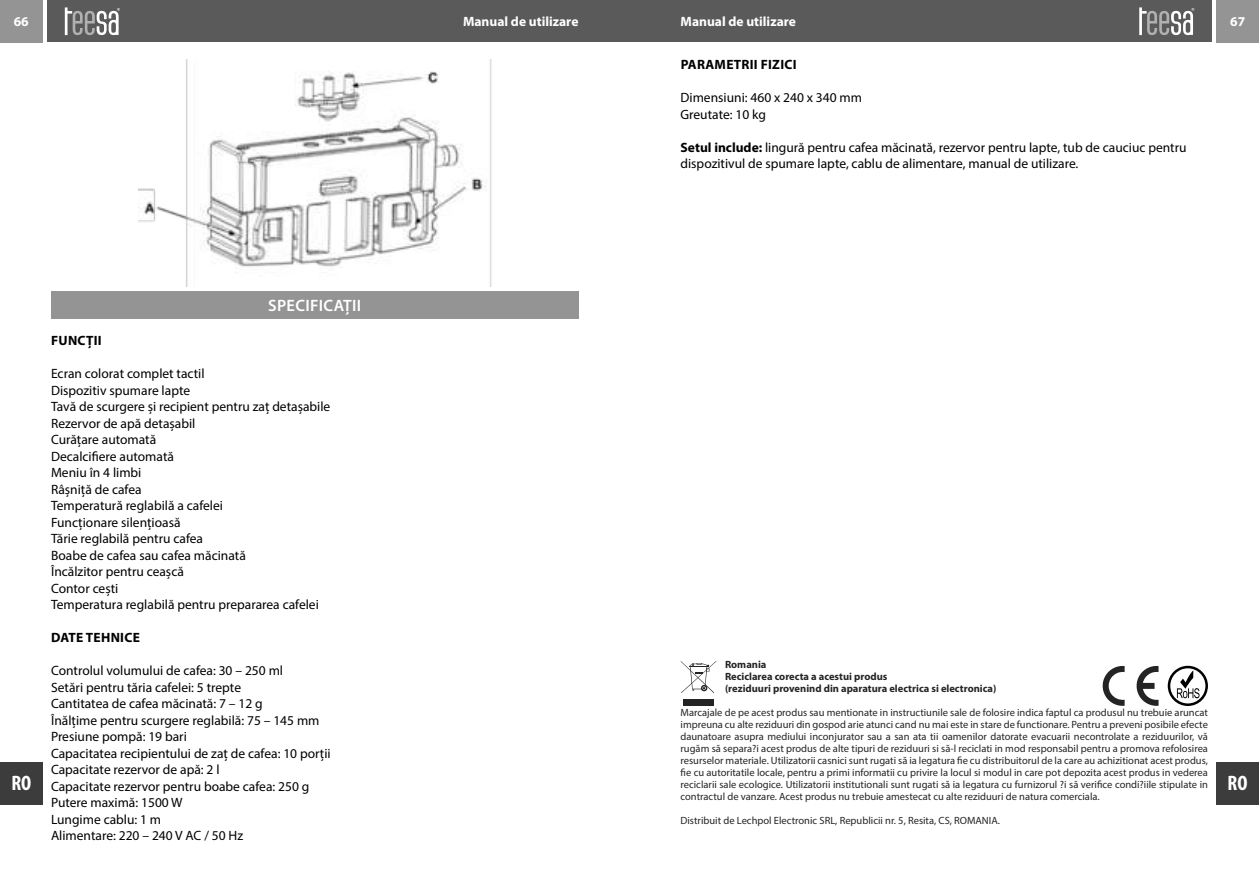
<style>
.page{position:relative;width:1259px;height:893px;background:#fff}
.page>*{position:absolute;margin:0;border:0;box-sizing:border-box;transform-origin:0 0}
.t1{font:700 condensed 21px "Myriad Pro";color:#fff}
.t2{font:600 16.5px "Myriad Pro";letter-spacing:.02em;color:#fff}
.t3{font:13.5px/16.5px "Myriad Pro";color:#000}
.t4{font:700 13.5px "Myriad Pro";color:#fff}
.t5{font:700 13.5px "Myriad Pro";letter-spacing:.02em;color:#000}
.t6{font:10.5px/12px "Myriad Pro";color:#242424;text-align:justify}
.t7{font:700 10.5px/12px "Myriad Pro";color:#242424}
.s1{font-weight:700}
</style>
<div class="page">
<div style="left:51px;top:291px;width:527px;height:28px;background:#949494"></div>
<img style="left:138px;top:60px;width:353px;height:227px">
<svg style="left:1102px;top:666px;width:56px;height:40px"></svg>
<div style="left:683px;top:699px;width:30px;height:7px;background:#242424"></div>
<svg style="left:680px;top:661px;width:36px;height:32px"></svg>
<svg style="left:1167px;top:666px;width:41px;height:40px"></svg>
<div style="left:629px;top:0;width:583px;height:42px;background:#5a5a5a"></div>
<div style="left:0;top:0;width:43px;height:43px;background:#949494"></div>
<div style="left:47px;top:0;width:582px;height:42px;background:#5a5a5a"></div>
<div style="left:1216px;top:0;width:43px;height:43px;background:#949494"></div>
<svg style="left:65px;top:7px;width:55px;height:28px"></svg>
<svg style="left:1139px;top:7px;width:55px;height:28px"></svg>
<div style="left:1216px;top:762px;width:43px;height:42px;background:#3c3c3c"></div>
<div style="left:0;top:762px;width:43px;height:42px;background:#3c3c3c"></div>
<p class="t4" style="left:14px;top:14px;width:16px">66</p>
<p class="t4" style="left:463px;top:14px;width:117px">Manual de utilizare</p>
<p class="t4" style="left:680px;top:14px;width:117px">Manual de utilizare</p>
<p class="t4" style="left:1230px;top:14px;width:16px">67</p>
<h2 class="t2" style="left:268px;top:297px;width:95px">SPECIFICAȚII</h2>
<p class="t5" style="left:680px;top:57px;width:117px">PARAMETRII FIZICI</p>
<p class="t3" style="left:680px;top:90px;width:183px">Dimensiuni: 460 x 240 x 340 mm<br>Greutate: 10 kg</p>
<p class="t3" style="left:680px;top:139px;width:507px"><span class="s1">Setul include:</span> lingură pentru cafea măcinată, rezervor pentru lapte, tub de cauciuc pentru dispozitivul de spumare lapte, cablu de alimentare, manual de utilizare.</p>
<p class="t5" style="left:51px;top:333px;width:52px">FUNCȚII</p>
<p class="t3" style="left:51px;top:366px;width:281px">Ecran colorat complet tactil<br>Dispozitiv spumare lapte<br>Tavă de scurgere și recipient pentru zaț detașabile<br>Rezervor de apă detașabil<br>Curățare automată<br>Decalcifiere automată<br>Meniu în 4 limbi<br>Râșniță de cafea<br>Temperatură reglabilă a cafelei<br>Funcționare silențioasă<br>Tărie reglabilă pentru cafea<br>Boabe de cafea sau cafea măcinată<br>Încălzitor pentru ceașcă<br>Contor cești<br>Temperatura reglabilă pentru prepararea cafelei</p>
<p class="t5" style="left:51px;top:630px;width:90px">DATE TEHNICE</p>
<p class="t3" style="left:51px;top:663px;width:281px">Controlul volumului de cafea: 30 – 250 ml<br>Setări pentru tăria cafelei: 5 trepte<br>Cantitatea de cafea măcinată: 7 – 12 g<br>Înălțime pentru scurgere reglabilă: 75 – 145 mm Presiune pompă: 19 bari<br>Capacitatea recipientului de zaț de cafea: 10 porții Capacitate rezervor de apă: 2 l<br>Capacitate rezervor pentru boabe cafea: 250 g Putere maximă: 1500 W<br>Lungime cablu: 1 m<br>Alimentare: 220 – 240 V AC / 50 Hz</p>
<p class="t7" style="left:725px;top:659px;width:273px">Romania<br>Reciclarea corecta a acestui produs<br>(reziduuri provenind din aparatura electrica si electronica)</p>
<p class="t6" style="left:680px;top:707px;width:529px">Marcajale de pe acest produs sau mentionate in instructiunile sale de folosire indica faptul ca produsul nu trebuie aruncat impreuna cu alte reziduuri din gospod arie atunci cand nu mai este in stare de functionare. Pentru a preveni posibile efecte daunatoare asupra mediului inconjurator sau a san ata tii oamenilor datorate evacuarii necontrolate a reziduurilor, vă rugăm să separa?i acest produs de alte tipuri de reziduuri si să-l reciclati in mod responsabil pentru a promova refolosirea resurselor materiale. Utilizatorii casnici sunt rugati să ia legatura fie cu distribuitorul de la care au achizitionat acest produs, fie cu autoritatile locale, pentru a primi informatii cu privire la locul si modul in care pot depozita acest produs in vederea reciclarii sale ecologice. Utilizatorii institutionali sunt rugati să ia legatura cu furnizorul ?i să verifice condi?iile stipulate in contractul de vanzare. Acest produs nu trebuie amestecat cu alte reziduuri de natura comerciala.</p>
<p class="t6" style="left:680px;top:815px;width:321px">Distribuit de Lechpol Electronic SRL, Republicii nr. 5, Resita, CS, ROMANIA.</p>
<h1 class="t1" style="left:11px;top:771px;width:21px">RO</h1>
<h1 class="t1" style="left:1227px;top:771px;width:21px">RO</h1>
</div>
